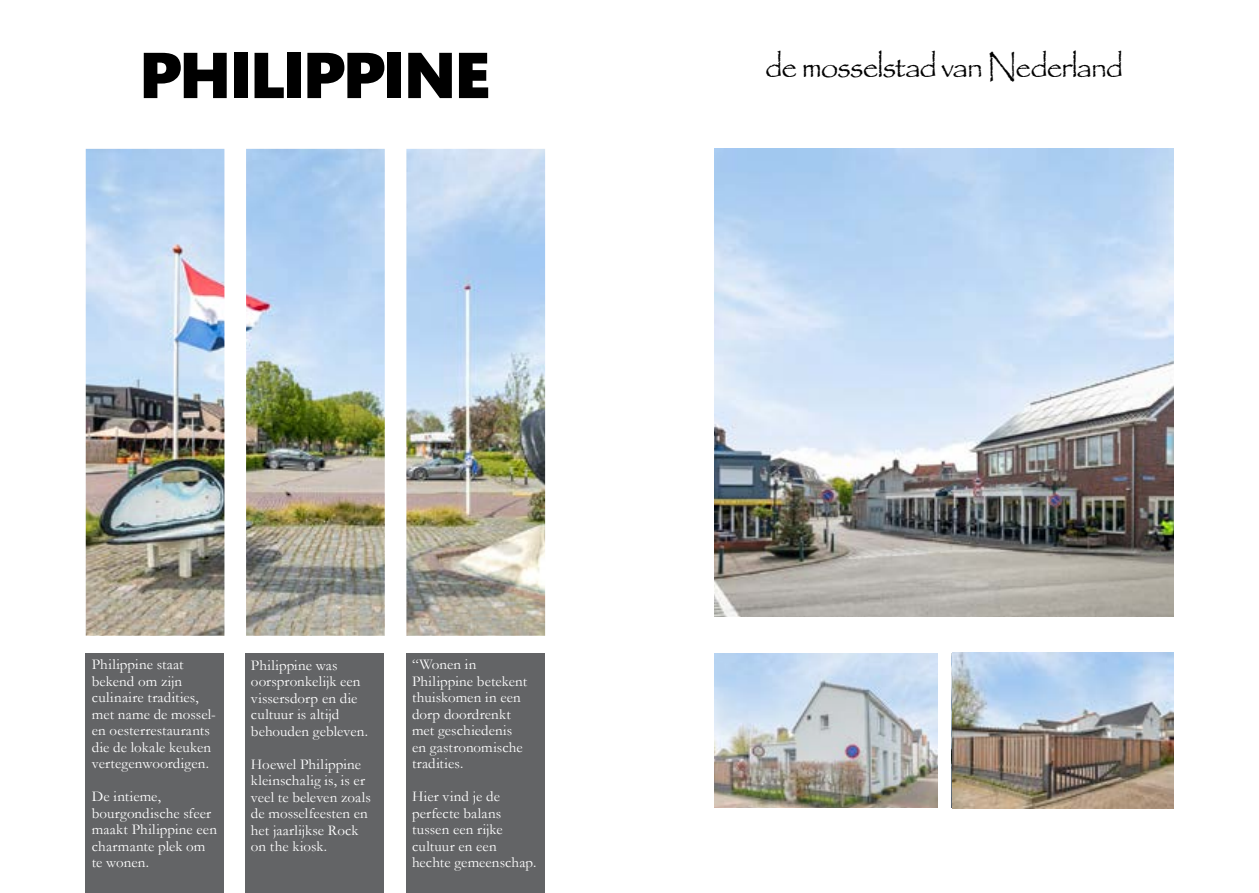
<style>
.page{position:relative;width:1259px;height:893px;background:#fff}
.page>*{position:absolute;margin:0;border:0;box-sizing:border-box;transform-origin:0 0}
.t1{font:64.65px "Segoe UI Black";letter-spacing:-.03em;color:#000}
.t2{font:32.25px "Papyrus";letter-spacing:-.055em;color:#000}
.t3{font:15px/16.5px "Garamond";letter-spacing:.005em;color:#fff}
</style>
<div class="page">
<img style="left:714px;top:653px;width:223px;height:155px">
<div style="left:85px;top:653px;width:139px;height:240px;background:#636466"></div>
<div style="left:245px;top:653px;width:139px;height:240px;background:#636466"></div>
<div style="left:406px;top:653px;width:138px;height:240px;background:#636466"></div>
<img style="left:86px;top:149px;width:459px;height:487px">
<img style="left:714px;top:149px;width:460px;height:468px">
<img style="left:952px;top:653px;width:222px;height:155px">
<h1 class="t1" style="left:139px;top:28px;width:352px">PHILIPPINE</h1>
<h2 class="t2" style="left:765px;top:47px;width:360px">de mosselstad van Nederland</h2>
<p class="t3" style="left:92px;top:656px;width:126px">Philippine staat bekend om zijn culinaire tradities, met name de mossel&shy;en oesterrestaurants die de lokale keuken vertegenwoordigen.</p>
<p class="t3" style="left:92px;top:788px;width:127px">De intieme, bourgondische sfeer maakt Philippine een charmante plek om te wonen.</p>
<p class="t3" style="left:251px;top:656px;width:118px">Philippine was oorspronkelijk een vissersdorp en die cultuur is altijd behouden gebleven.</p>
<p class="t3" style="left:251px;top:755px;width:121px">Hoewel Philippine kleinschalig is, is er veel te beleven zoals de mosselfeesten en het jaarlijkse Rock on the kiosk.</p>
<p class="t3" style="left:412px;top:656px;width:117px">“Wonen in<br>Philippine betekent thuiskomen in een dorp doordrenkt met geschiedenis en gastronomische tradities.</p>
<p class="t3" style="left:412px;top:788px;width:126px">Hier vind je de perfecte balans tussen een rijke cultuur en een hechte gemeenschap.</p>
</div>
